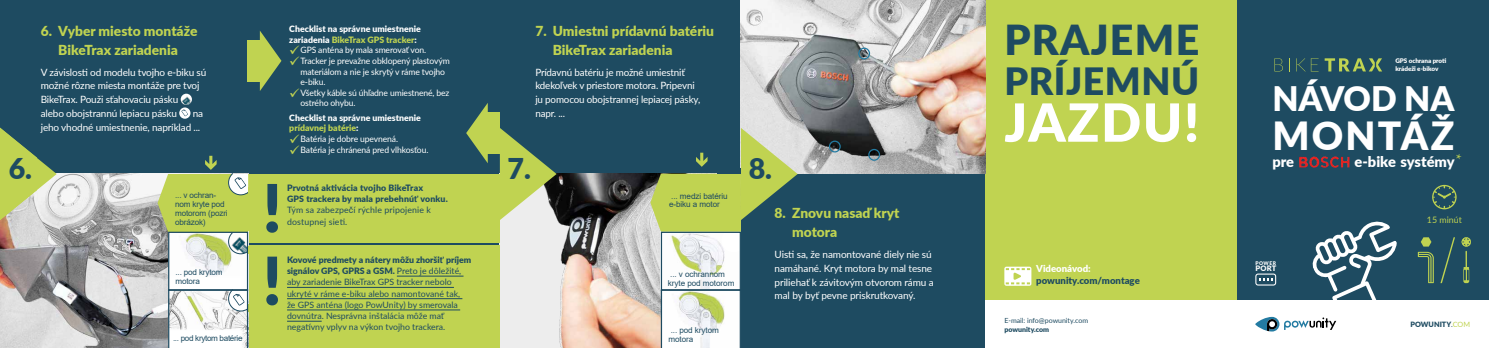
<style>
.page{position:relative;width:1489px;height:348px;background:#fff}
.page>*{position:absolute;margin:0;border:0;box-sizing:border-box;transform-origin:0 0}
.t1{font:900 52.5px "Lato";letter-spacing:.035em;color:#fff}
.t2{font:900 41.25px "Lato";letter-spacing:.03em;color:#1e4b61}
.t3{font:900 38.75px "Lato";letter-spacing:.055em;color:#fff}
.t4{font:900 37.5px "Lato";letter-spacing:.015em;color:#1e4b61}
.t5{font:900 33.75px "Lato";color:#fff}
.t6{font:900 28.62px "Lato";color:#1e4b61}
.t7{font:15px "Minion Pro";color:#c0d351}
.t8{font:900 14.62px "Lato";letter-spacing:-.005em;color:#fff}
.t9{font:900 13.75px/18.8px "Lato";color:#c0d351}
.t10{font:10px/13.8px "Lato";letter-spacing:-.015em;color:#fff}
.t11{font:900 9.62px "Lato";color:#1e4b61}
.t12{font:900 9.62px "Lato";color:#fff}
.t13{font:8.88px "Lato";color:#c0d351}
.t14{font:8.75px/11.2px "Lato";color:#1e4b61}
.t15{font:8.75px/10.6px "Lato";letter-spacing:-.015em;color:#fff}
.t16{font:900 8.75px/11.2px "Lato";letter-spacing:.015em;color:#1e4b61}
.t17{font:900 8.75px/10.6px "Lato";color:#fff}
.t18{font:8.12px/8.8px "Arial";letter-spacing:-.02em;color:#1e4b61}
.t19{font:8.12px "Arial";letter-spacing:-.04em;color:#1e4b61}
.t20{font:900 7.5px "Lato";color:#fff}
.t21{font:900 7.25px "Lato";color:#1e4b61}
.t22{font:7px "Lato";color:#1e4b61}
.t23{font:900 7px "Lato";color:#1e4b61}
.t24{font:900 6.38px/7.6px "Lato";letter-spacing:-.01em;color:#fff}
.t25{font:900 5px "Lato";letter-spacing:.11em;color:#fff}
.s1{color:#c0d351}
.s2{font-family:"Arial";font-weight:700}
.s3{font-weight:400}
.s4{font-family:"Arial";font-weight:400}
.s5{font-weight:900}
.s6{font-family:"Arial"}
.s7{font-weight:400;color:#c0d351}
</style>
<div class="page">
<div style="left:0;top:0;width:1488px;height:347px;background:#1e4b61"></div>
<div style="left:985px;top:0;width:252px;height:347px;background:#c0d351"></div>
<div style="left:985px;top:300px;width:503px;height:47px;background:#fff"></div>
<img style="left:500px;top:173px;width:150px;height:174px">
<img style="left:741px;top:0;width:244px;height:174px">
<img style="left:0;top:174px;width:158px;height:173px">
<svg style="left:0;top:127px;width:57px;height:93px"></svg>
<svg style="left:500px;top:128px;width:56px;height:92px"></svg>
<div style="left:179px;top:107px;width:11px;height:11px;background:#fff;border-radius:50%"></div>
<svg style="left:181px;top:94px;width:11px;height:22px"></svg>
<svg style="left:1004px;top:266px;width:27px;height:19px"></svg>
<svg style="left:1432px;top:184px;width:24px;height:25px"></svg>
<svg style="left:1255px;top:221px;width:141px;height:110px"></svg>
<svg style="left:260px;top:31px;width:21px;height:60px"></svg>
<svg style="left:466px;top:103px;width:22px;height:60px"></svg>
<div style="left:828px;top:140px;width:12px;height:12px;border:1px solid #237ba2;border-radius:50%"></div>
<div style="left:868px;top:149px;width:12px;height:11px;border:1px solid #237ba2;border-radius:50%"></div>
<div style="left:858px;top:47px;width:12px;height:12px;border:1px solid #237ba2;border-radius:50%"></div>
<div style="left:248px;top:245px;width:252px;height:102px;background:#c0d351"></div>
<div style="left:248px;top:174px;width:251px;height:68px;background:#c0d351"></div>
<div style="left:248px;top:40px;width:18px;height:41px;background:#c0d351"></div>
<div style="left:481px;top:112px;width:19px;height:41px;background:#c0d351"></div>
<svg style="left:266px;top:256px;width:12px;height:49px"></svg>
<svg style="left:266px;top:184px;width:12px;height:48px"></svg>
<hr style="left:397px;top:275px;width:66px;height:1px;background:#1e4b61">
<hr style="left:287px;top:287px;width:167px;height:1px;background:#1e4b61">
<hr style="left:287px;top:298px;width:175px;height:1px;background:#1e4b61">
<hr style="left:287px;top:309px;width:173px;height:1px;background:#1e4b61">
<hr style="left:287px;top:320px;width:35px;height:1px;background:#1e4b61">
<div style="left:606px;top:123px;width:8px;height:7px;border:1px solid #1e4b61;border-radius:50%"></div>
<svg style="left:607px;top:123px;width:7px;height:7px"></svg>
<svg style="left:650px;top:128px;width:147px;height:219px"></svg>
<svg style="left:1461px;top:237px;width:9px;height:46px"></svg>
<svg style="left:1417px;top:237px;width:16px;height:46px"></svg>
<svg style="left:1440px;top:237px;width:14px;height:46px"></svg>
<svg style="left:158px;top:155px;width:92px;height:192px;background:#c4cfac"></svg>
<svg style="left:1274px;top:58px;width:8px;height:13px"></svg>
<svg style="left:1296px;top:58px;width:22px;height:13px"></svg>
<svg style="left:1324px;top:58px;width:57px;height:13px"></svg>
<img style="left:1320px;top:156px;width:18px;height:11px">
<h3 class="t9" style="left:41px;top:21px;width:158px;text-align:center">6. Vyber miesto montáže<br>BikeTrax zariadenia</h3>
<p class="t10" style="left:41px;top:65px;width:167px">V závislosti od modelu tvojho e-biku sú možné rôzne miesta montáže pre tvoj BikeTrax. Použi sťahovaciu pásku<br>alebo obojstrannú lepiacu pásku</p>
<p class="t10" style="left:41px;top:106px;width:164px;text-align:right">na<br>jeho vhodné umiestnenie, napríklad ...</p>
<p class="t17" style="left:289px;top:23px;width:133px">Checklist na správne umiestnenie zariadenia <span class="s1">BikeTrax GPS tracker</span>:</p>
<p class="t15" style="left:289px;top:44px;width:138px"><span class="s1">✓</span>GPS anténa by mala smerovať von.</p>
<p class="t15" style="left:300px;top:55px;width:151px;text-indent:-11px"><span class="s1">✓</span>Tracker je prevažne obklopený plastovým materiálom a nie je skrytý v ráme tvojho e-biku.</p>
<p class="t15" style="left:300px;top:87px;width:150px;text-indent:-11px"><span class="s1">✓</span>Všetky káble sú úhľadne umiestnené, bez ostrého ohybu.</p>
<p class="t17" style="left:289px;top:111px;width:133px">Checklist na správne umiestnenie <span class="s1">prídavnej batérie</span>:</p>
<p class="t15" style="left:289px;top:133px;width:110px"><span class="s1">✓</span>Batéria je dobre upevnená.</p>
<p class="t15" style="left:289px;top:143px;width:140px"><span class="s1">✓</span>Batéria je chránená pred vlhkosťou.</p>
<h3 class="t9" style="left:553px;top:21px;width:163px;text-indent:-18px">7. Umiestni prídavnú batériu<br>BikeTrax zariadenia</h3>
<p class="t10" style="left:535px;top:65px;width:166px">Prídavnú batériu je možné umiestniť kdekoľvek v priestore motora. Pripevni ju pomocou obojstrannej lepiacej pásky, napr. ...</p>
<h3 class="t6" style="left:9px;top:147px;width:25px">6.</h3>
<h3 class="t6" style="left:507px;top:147px;width:25px">7.</h3>
<h3 class="t6" style="left:748px;top:147px;width:25px">8.</h3>
<p class="t18" style="left:175px;top:191px;width:54px">... v ochran&shy;nom kryte pod motorom (pozri obrázok)</p>
<p class="t18" style="left:175px;top:267px;width:49px">... pod krytom motora</p>
<p class="t19" style="left:173px;top:332px;width:71px">... pod krytom batérie</p>
<p class="t16" style="left:287px;top:181px;width:162px">Prvotná aktivácia tvojho BikeTrax<br>GPS trackera by mala prebehnú<span class="s2">ť</span> vonku.<br><span class="s3">Tým sa zabezpe</span><span class="s4">č</span><span class="s3">í rýchle pripojenie k dostupnej sieti.</span></p>
<p class="t14" style="left:287px;top:253px;width:186px"><span class="s5">Kovové predmety a nátery môžu zhorši</span><span class="s2">ť</span> <span class="s5">príjem signálov GPS, GPRS a GSM.</span> Preto je dôležité, aby zariadenie BikeTrax GPS tracker nebolo ukryté v ráme e-biku alebo namontované tak,<br>že GPS anténa (logo PowUnity) by smerovala dovnútra. Nesprávna inštalácia môže ma<span class="s6">ť </span>negatívny vplyv na výkon tvojho trackera.</p>
<p class="t18" style="left:669px;top:191px;width:60px">... medzi batériu e-biku a motor</p>
<p class="t18" style="left:668px;top:269px;width:68px">... v ochrannom kryte pod motorom</p>
<p class="t18" style="left:668px;top:325px;width:52px">... pod krytom motora</p>
<h3 class="t9" style="left:792px;top:203px;width:109px;text-indent:-18px">8. Znovu nasaď kryt motora</h3>
<p class="t10" style="left:774px;top:247px;width:161px">Uisti sa, že namontované diely nie sú namáhané. Kryt motora by mal tesne priliehať k závitovým otvorom rámu a mal by byť pevne priskrutkovaný.</p>
<h2 class="t2" style="left:1004px;top:9px;width:196px">PRAJEME</h2>
<h3 class="t4" style="left:1004px;top:53px;width:196px">PRÍJEMNÚ</h3>
<h1 class="t1" style="left:1004px;top:83px;width:196px">JAZDU!</h1>
<p class="t12" style="left:1036px;top:261px;width:56px">Videonávod:</p>
<p class="t11" style="left:1036px;top:272px;width:105px">powunity.com/montage</p>
<p class="t22" style="left:1004px;top:315px;width:85px">E-mail: info@powunity.com</p>
<p class="t23" style="left:1004px;top:323px;width:46px">powunity.com</p>
<p class="t24" style="left:1395px;top:57px;width:52px">GPS ochrana proti krádeži e-bikov</p>
<h3 class="t5" style="left:1272px;top:73px;width:183px">NÁVOD NA</h3>
<h3 class="t3" style="left:1272px;top:106px;width:183px">MONTÁŽ</h3>
<h3 class="t8" style="left:1272px;top:151px;width:23px">pre</h3>
<h3 class="t8" style="left:1354px;top:151px;width:102px">e-bike systémy</h3>
<h3 class="t7" style="left:1455px;top:149px;width:8px">*</h3>
<p class="t25" style="left:1255px;top:258px;width:22px">POWER</p>
<p class="t20" style="left:1255px;top:262px;width:23px">PORT</p>
<p class="t13" style="left:1426px;top:213px;width:36px">15 minút</p>
<p class="t21" style="left:1410px;top:318px;width:61px">POWUNITY<span class="s3">.</span><span class="s7">COM</span></p>
</div>
